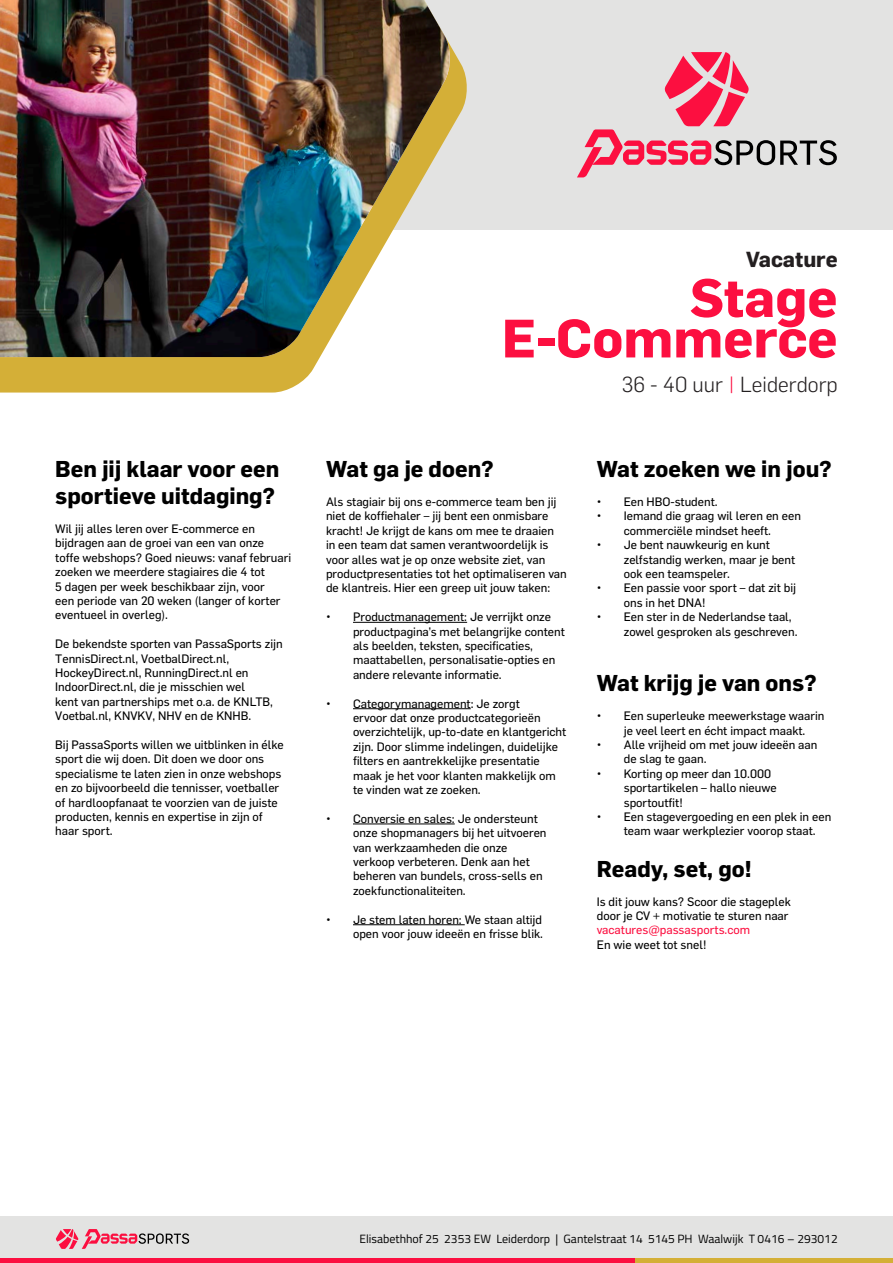
<style>
.page{position:relative;width:893px;height:1263px;background:#fff}
.page>*{position:absolute;margin:0;border:0;box-sizing:border-box;transform-origin:0 0}
.t1{font:700 52.95px "Flama";color:#fc0f40}
.t2{font:700 22.5px/27px "Flama";color:#000}
.t3{font:300 21.3px "Flama";color:#231f20}
.t4{font:700 21.3px "Flama";color:#231f20}
.t5{font:12px/14.4px "Flama Basic";color:#000}
.t6{font:12px "Titillium Web";color:#000}
.t7{font:12px "Flama Basic";color:#fc0f40}
.s1{color:#fc0f40}
</style>
<div class="page">
<div style="left:0;top:0;width:893px;height:230px;background:#e3e3e2"></div>
<div style="left:0;top:1216px;width:893px;height:47px;background:#e3e3e2"></div>
<svg style="left:0;top:48px;width:467px;height:345px;fill:#d4af37"></svg>
<img style="left:0;top:0;width:452px;height:357px">
<svg style="left:577px;top:52px;width:260px;height:125px"></svg>
<svg style="left:56px;top:1229px;width:133px;height:20px"></svg>
<hr style="left:353px;top:622px;width:114px;height:1px;background:#000">
<hr style="left:353px;top:708px;width:118px;height:1px;background:#000">
<hr style="left:353px;top:824px;width:102px;height:1px;background:#000">
<hr style="left:353px;top:924px;width:112px;height:1px;background:#000">
<hr style="left:0;top:1259px;width:893px;height:4px;background:#fc0f40">
<hr style="left:635px;top:1259px;width:258px;height:4px;background:#d4af37">
<p class="t2" style="left:55px;top:454px;width:225px">Ben jij klaar voor een sportieve uitdaging?</p>
<p class="t5" style="left:55px;top:521px;width:237px">Wil jij alles leren over E-commerce en bijdragen aan de groei van een van onze toffe webshops? Goed nieuws: vanaf februari zoeken we meerdere stagiaires die 4 tot<br>5 dagen per week beschikbaar zijn, voor<br>een periode van 20 weken (langer of korter eventueel in overleg).</p>
<p class="t5" style="left:55px;top:636px;width:229px">De bekendste sporten van PassaSports zijn TennisDirect.nl, VoetbalDirect.nl, HockeyDirect.nl, RunningDirect.nl en IndoorDirect.nl, die je misschien wel<br>kent van partnerships met o.a. de KNLTB, Voetbal.nl, KNVKV, NHV en de KNHB.</p>
<p class="t5" style="left:55px;top:737px;width:230px">Bij PassaSports willen we uitblinken in élke sport die wij doen. Dit doen we door ons specialisme te laten zien in onze webshops en zo bijvoorbeeld die tennisser, voetballer of hardloopfanaat te voorzien van de juiste producten, kennis en expertise in zijn of haar sport.</p>
<p class="t4" style="left:746px;top:244px;width:93px">Vacature</p>
<p class="t1" style="left:690px;top:260px;width:149px">Stage</p>
<p class="t1" style="left:502px;top:300px;width:337px">E-Commerce</p>
<p class="t3" style="left:622px;top:370px;width:217px">36 - 40 uur <span class="s1">|</span> Leiderdorp</p>
<p class="t2" style="left:326px;top:454px;width:169px">Wat ga je doen?</p>
<p class="t5" style="left:326px;top:494px;width:242px">Als stagiair bij ons e-commerce team ben jij niet de koffiehaler – jij bent een onmisbare kracht! Je krijgt de kans om mee te draaien<br>in een team dat samen verantwoordelijk is voor alles wat je op onze website ziet, van productpresentaties tot het optimaliseren van de klantreis. Hier een greep uit jouw taken:</p>
<p class="t5" style="left:353px;top:609px;width:213px;text-indent:-27px">• Productmanagement: Je verrijkt onze productpagina’s met belangrijke content als beelden, teksten, specificaties, maattabellen, personalisatie-opties en andere relevante informatie.</p>
<p class="t5" style="left:353px;top:695px;width:215px;text-indent:-27px">• Categorymanagement: Je zorgt<br>ervoor dat onze productcategorieën overzichtelijk, up-to-date en klantgericht zijn. Door slimme indelingen, duidelijke filters en aantrekkelijke presentatie maak je het voor klanten makkelijk om te vinden wat ze zoeken.</p>
<p class="t5" style="left:353px;top:810px;width:195px;text-indent:-27px">• Conversie en sales: Je ondersteunt onze shopmanagers bij het uitvoeren van werkzaamheden die onze verkoop verbeteren. Denk aan het beheren van bundels, cross-sells en zoekfunctionaliteiten.</p>
<p class="t5" style="left:326px;top:911px;width:219px;text-align:right">• Je stem laten horen: We staan altijd open voor jouw ideeën en frisse blik.</p>
<p class="t2" style="left:597px;top:454px;width:237px">Wat zoeken we in jou?</p>
<p class="t5" style="left:597px;top:494px;width:122px">• Een HBO-student.</p>
<p class="t5" style="left:597px;top:508px;width:206px;text-align:center">• Iemand die graag wil leren en een commerciële mindset heeft.</p>
<p class="t5" style="left:624px;top:537px;width:173px;text-indent:-27px">• Je bent nauwkeurig en kunt zelfstandig werken, maar je bent ook een teamspeler.</p>
<p class="t5" style="left:624px;top:580px;width:174px;text-indent:-27px">• Een passie voor sport – dat zit bij ons in het DNA!</p>
<p class="t5" style="left:624px;top:609px;width:175px;text-indent:-27px">• Een ster in de Nederlandse taal, zowel gesproken als geschreven.</p>
<p class="t2" style="left:597px;top:668px;width:221px">Wat krijg je van ons?</p>
<p class="t5" style="left:624px;top:708px;width:202px;text-indent:-27px">• Een superleuke meewerkstage waarin je veel leert en écht impact maakt.</p>
<p class="t5" style="left:624px;top:737px;width:195px;text-indent:-27px">• Alle vrijheid om met jouw ideeën aan de slag te gaan.</p>
<p class="t5" style="left:624px;top:765px;width:154px;text-indent:-27px">• Korting op meer dan 10.000 sportartikelen – hallo nieuwe sportoutfit!</p>
<p class="t5" style="left:624px;top:809px;width:209px;text-indent:-27px">• Een stagevergoeding en een plek in een team waar werkplezier voorop staat.</p>
<p class="t2" style="left:597px;top:854px;width:156px">Ready, set, go!</p>
<p class="t5" style="left:597px;top:893px;width:196px">Is dit jouw kans? Scoor die stageplek</p>
<p class="t5" style="left:597px;top:908px;width:193px">door je CV + motivatie te sturen naar</p>
<p class="t7" style="left:597px;top:922px;width:155px">vacatures@passasports.com</p>
<p class="t5" style="left:597px;top:936px;width:111px">En wie weet tot snel!</p>
<p class="t6" style="left:359px;top:1230px;width:480px">Elisabethhof 25 2353 EW Leiderdorp | Gantelstraat 14 5145 PH Waalwijk T 0416 – 293012</p>
</div>
